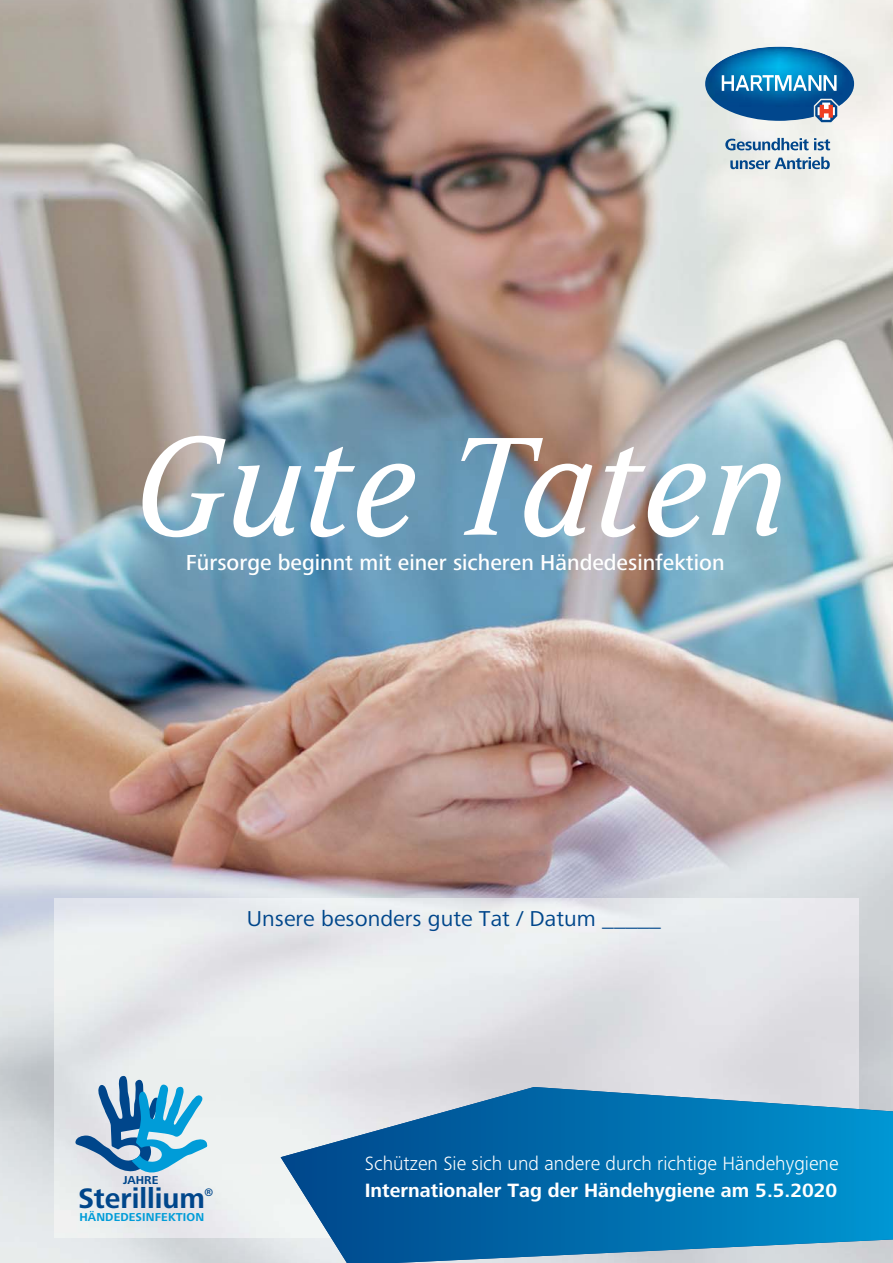
<style>
.page{position:relative;width:893px;height:1263px;background:#fff}
.page>*{position:absolute;margin:0;border:0;box-sizing:border-box;transform-origin:0 0}
.t1{font:italic 155.1px "FS Sally";color:#fff}
.t2{font:700 29.1px "Frutiger Next LTW1 G";color:#00468b}
.t3{font:500 22.5px "Frutiger Next LTW1 G";color:#fff}
.t4{font:22.35px "Frutiger Next LTW1 G";color:#00468b;scale:1.05 1}
.t5{font:300 19.95px "Frutiger Next LTW1 G";color:#fff}
.t6{font:700 19.95px "Frutiger Next LTW1 G";color:#fff}
.t7{font:700 11.85px "Frutiger Next LTW1 G";letter-spacing:.01em;color:#009cd8}
.t8{font:700 11.85px "Frutiger Next LTW1 G";color:#00468b}
.t9{font:700 11.4px "Frutiger Next LTW1 G";color:#00468b}
</style>
<div class="page">
<img style="left:0;top:0;width:893px;height:1263px">
<img style="left:705px;top:47px;width:149px;height:74px">
<svg style="left:722px;top:75px;width:115px;height:16px"></svg>
<svg style="left:815px;top:100px;width:22px;height:22px"></svg>
<svg style="left:725px;top:138px;width:105px;height:12px"></svg>
<svg style="left:730px;top:157px;width:100px;height:12px"></svg>
<img style="left:54px;top:899px;width:805px;height:339px">
<svg style="left:75px;top:1076px;width:132px;height:100px;background:#88b9d4"></svg>
<svg style="left:281px;top:1087px;width:612px;height:176px;background:#2e85b9"></svg>
<h1 class="t1" style="left:129px;top:391px;width:658px">Gute Taten</h1>
<p class="t3" style="left:186px;top:554px;width:540px">Fürsorge beginnt mit einer sicheren Händedesinfektion</p>
<p class="t4" style="left:247px;top:910px;width:396px">Unsere besonders gute Tat / Datum _____</p>
<p class="t8" style="left:123px;top:1173px;width:37px">JAHRE</p>
<h2 class="t2" style="left:78px;top:1181px;width:128px">Sterillium</h2>
<p class="t9" style="left:204px;top:1185px;width:10px">®</p>
<p class="t7" style="left:79px;top:1210px;width:126px">HÄNDEDESINFEKTION</p>
<p class="t5" style="left:365px;top:1155px;width:475px">Schützen Sie sich und andere durch richtige Händehygiene</p>
<p class="t6" style="left:365px;top:1182px;width:474px">Internationaler Tag der Händehygiene am 5.5.2020</p>
</div>
